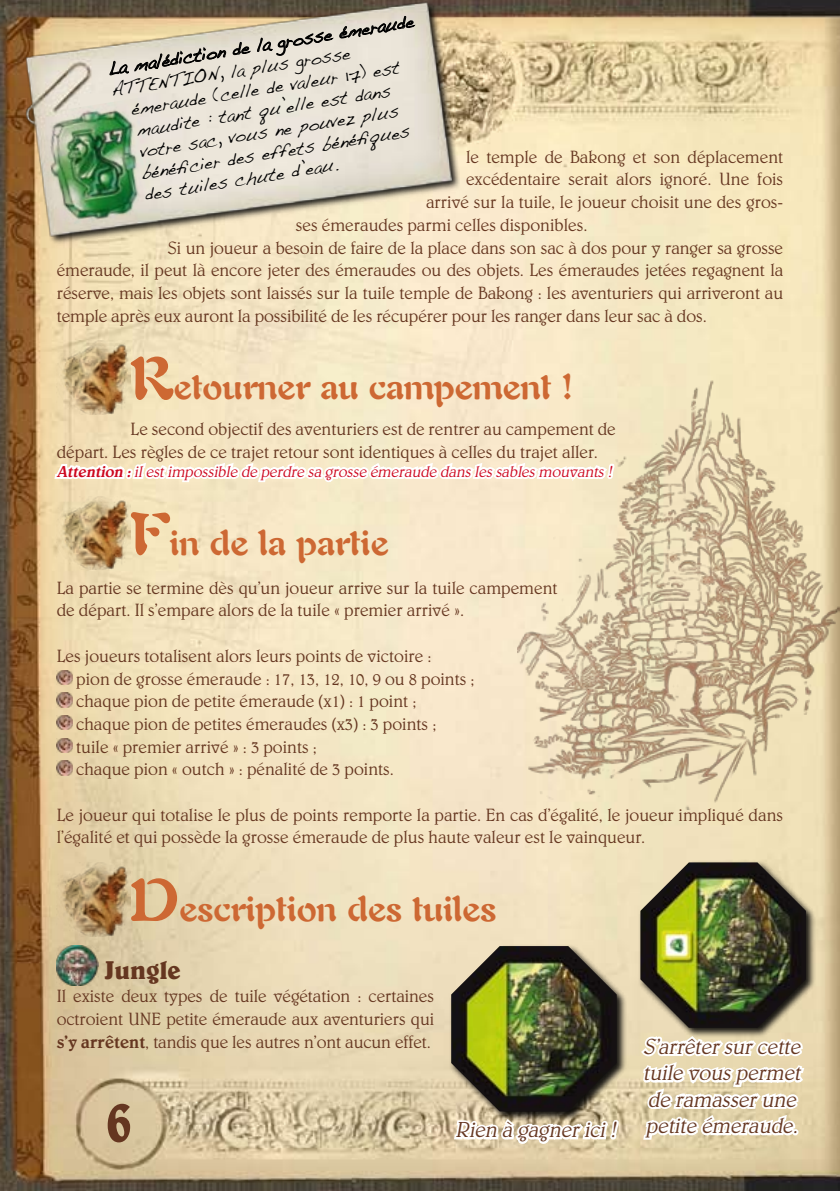
<style>
.page{position:relative;width:840px;height:1191px;background:#fff}
.page>*{position:absolute;margin:0;border:0;box-sizing:border-box;transform-origin:0 0}
.t1{font:condensed 62px "Belwe";color:#653620}
.t2{font:700 36px "Auriol";color:#cd6833}
.t3{font:700 26px "Belwe";color:#653620;scale:.95 1}
.t4{font:italic 300 22px/26.4px "Belwe";color:#653620;scale:.95 1}
.t5{font:300 18px/22.6px "Belwe";color:#653620;scale:.95 1}
.t6{font:18px/21.6px "Handwriting Dakota";color:#000;scale:.95 1}
.t7{font:italic 300 16px "Belwe";color:#cd071e;scale:.95 1}
.s1{font-size:60px}
.s2{font-weight:500}
</style>
<div class="page">
<img style="left:0;top:0;width:839px;height:1191px">
<div style="left:637px;top:860px;width:178px;height:178px;background:#000;opacity:.9"></div>
<img style="left:640px;top:862px;width:165px;height:131px">
<div style="left:448px;top:943px;width:178px;height:178px;background:#000;opacity:.9"></div>
<img style="left:451px;top:946px;width:165px;height:165px">
<img style="left:517px;top:381px;width:322px;height:428px">
<img style="left:23px;top:2px;width:434px;height:243px">
<img style="left:26px;top:97px;width:139px;height:139px">
<svg style="left:109px;top:15px;width:307px;height:61px;background:#d1c7b5"></svg>
<img style="left:57px;top:341px;width:73px;height:72px">
<svg style="left:52px;top:413px;width:564px;height:108px;background:#f6e8ca"></svg>
<img style="left:57px;top:496px;width:73px;height:73px">
<img style="left:57px;top:670px;width:15px;height:14px">
<img style="left:57px;top:693px;width:15px;height:14px">
<img style="left:57px;top:715px;width:15px;height:15px">
<img style="left:57px;top:738px;width:15px;height:14px">
<img style="left:57px;top:761px;width:15px;height:14px">
<img style="left:57px;top:862px;width:73px;height:74px">
<img style="left:57px;top:945px;width:41px;height:40px">
<svg style="left:451px;top:1116px;width:170px;height:30px"></svg>
<svg style="left:638px;top:993px;width:168px;height:149px"></svg>
<div style="left:791px;top:1129px;width:7px;height:6px;border:4px solid #fff;border-radius:50%"></div>
<p class="t6" style="left:106px;top:58px;width:327px;rotate:-9deg">La malédiction de la grosse émeraude<br>ATTENTION, la plus grosse</p>
<p class="t6" style="left:129px;top:98px;width:287px;rotate:-9deg">émeraude (celle de valeur 17) est maudite : tant qu’elle est dans votre sac, vous ne pouvez plus bénéfi cier des effets bénéfi ques des tuiles chute d’eau.</p>
<p class="t5" style="left:466px;top:145px;width:335px">le temple de Bakong et son déplacement</p>
<p class="t5" style="left:466px;top:168px;width:335px">excédentaire serait alors ignoré. Une fois</p>
<p class="t5" style="left:426px;top:191px;width:377px">arrivé sur la tuile, le joueur choisit une des gros-</p>
<p class="t5" style="left:296px;top:213px;width:308px">ses émeraudes parmi celles disponibles.</p>
<p class="t5" style="left:168px;top:236px;width:649px">Si un joueur a besoin de faire de la place dans son sac à dos pour y ranger sa grosse</p>
<p class="t5" style="left:57px;top:259px;width:765px">émeraude, il peut là encore jeter des émeraudes ou des objets. Les émeraudes jetées regagnent la</p>
<p class="t5" style="left:57px;top:281px;width:765px">réserve, mais les objets sont laissés sur la tuile temple de Bakong : les aventuriers qui arriveront au</p>
<p class="t5" style="left:57px;top:304px;width:685px">temple après eux auront la possibilité de les récupérer pour les ranger dans leur sac à dos.</p>
<h2 class="t2" style="left:130px;top:365px;width:445px"><span class="s1">R</span>etourner au campement !</h2>
<p class="t5" style="left:57px;top:418px;width:589px;text-indent:74px">Le second objectif des aventuriers est de rentrer au campement de départ. Les règles de ce trajet retour sont identiques à celles du trajet aller.</p>
<p class="t7" style="left:57px;top:462px;width:589px"><span class="s2">Attention :</span>ilestimpossible de perdre sa grosse émeraude danslessablesmouvants!</p>
<h2 class="t2" style="left:130px;top:520px;width:259px"><span class="s1">F</span>in de la partie</h2>
<p class="t5" style="left:57px;top:576px;width:528px">La partie se termine dès qu’un joueur arrive sur la tuile campement de départ. Il s’empare alors de la tuile « premier arrivé ».</p>
<p class="t5" style="left:76px;top:644px;width:420px;text-indent:-19px">Les joueurs totalisent alors leurs points de victoire :<br>pion de grosse émeraude : 17, 13, 12, 10, 9 ou 8 points ; chaque pion de petite émeraude (x1) : 1 point ; chaque pion de petites émeraudes (x3) : 3 points ;<br>tuile « premier arrivé » : 3 points ;<br>chaque pion « outch » : pénalité de 3 points.</p>
<p class="t5" style="left:57px;top:803px;width:765px">Le joueur qui totalise le plus de points remporte la partie. En cas d’égalité, le joueur impliqué dans l’égalité et qui possède la grosse émeraude de plus haute valeur est le vainqueur.</p>
<h2 class="t2" style="left:130px;top:887px;width:367px"><span class="s1">D</span>escription des tuiles</h2>
<h3 class="t3" style="left:104px;top:955px;width:82px">Jungle</h3>
<p class="t5" style="left:57px;top:984px;width:398px;text-align:justify">Il existe deux types de tuile végétation : certaines octroient UNE petite émeraude aux aventuriers qui <span class="s2">s’y arrêtent</span>, tandis que les autres n’ont aucun effet.</p>
<p class="t4" style="left:643px;top:1033px;width:172px">S’arrêtersurcette tuile vouspermet de ramasserune petite émeraude.</p>
<h1 class="t1" style="left:106px;top:1083px;width:27px">6</h1>
<p class="t4" style="left:455px;top:1116px;width:176px">Rien à gagnerici!</p>
</div>
